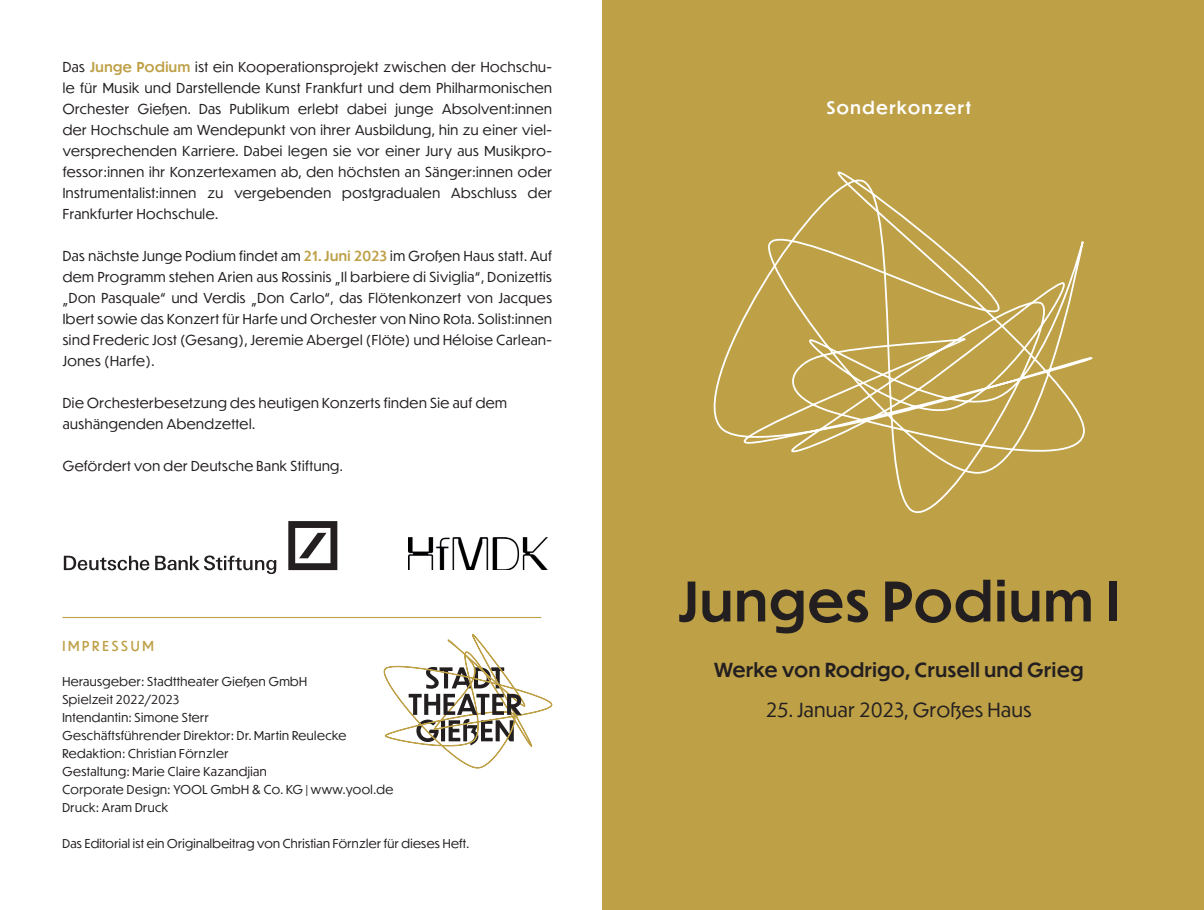
<style>
.page{position:relative;width:1204px;height:910px;background:#fff}
.page>*{position:absolute;margin:0;border:0;box-sizing:border-box;transform-origin:0 0}
.t1{font:500 53.4px "Dunbar Tall";letter-spacing:.04em;color:#231f20}
.t2{font:500 19.05px "Dunbar Tall";letter-spacing:.04em;color:#231f20}
.t3{font:19.05px "Dunbar Tall";letter-spacing:.04em;color:#231f20}
.t4{font:500 16.95px "Dunbar Tall";letter-spacing:.1em;color:#fff}
.t5{font:13.5px/21px "Dunbar Tall";letter-spacing:.04em;color:#231f20;text-align:justify}
.t6{font:13.5px "Dunbar Tall";letter-spacing:.2em;color:#bea047}
.t7{font:12px/18px "Dunbar Tall";letter-spacing:.04em;color:#231f20}
.s1{font-weight:500;color:#bea047}
</style>
<div class="page">
<div style="left:602px;top:0;width:601px;height:910px;background:#bea047"></div>
<svg style="left:384px;top:634px;width:168px;height:134px"></svg>
<hr style="left:62px;top:617px;width:479px;height:1px;background:#bea047">
<svg style="left:713px;top:171px;width:380px;height:343px"></svg>
<img style="left:408px;top:537px;width:140px;height:33px">
<svg style="left:64px;top:521px;width:273px;height:53px"></svg>
<p class="t5" style="left:63px;top:56px;width:491px">Das <span class="s1">Junge Podium</span> ist ein Kooperationsprojekt zwischen der Hochschu&shy;le für Musik und Darstellende Kunst Frankfurt und dem Philharmonischen Orchester Gießen. Das Publikum erlebt dabei junge Absolvent:innen der Hochschule am Wendepunkt von ihrer Ausbildung, hin zu einer viel&shy;versprechenden Karriere. Dabei legen sie vor einer Jury aus Musikpro&shy;fessor:innen ihr Konzertexamen ab, den höchsten an Sänger:innen oder Instrumentalist:innen zu vergebenden postgradualen Abschluss der Frankfurter Hochschule.</p>
<p class="t5" style="left:63px;top:245px;width:491px">Das nächste Junge Podium findet am <span class="s1">21. Juni 2023</span> im Großen Haus statt. Auf dem Programm stehen Arien aus Rossinis „Il barbiere di Siviglia“, Donizettis „Don Pasquale“ und Verdis „Don Carlo“, das Flötenkonzert von Jacques Ibert sowie das Konzert für Harfe und Orchester von Nino Rota. Solist:innen sind Frederic Jost (Gesang), Jeremie Abergel (Flöte) und Héloise Carlean-Jones (Harfe).</p>
<p class="t5" style="left:63px;top:392px;width:446px">Die Orchesterbesetzung des heutigen Konzerts finden Sie auf dem aushängenden Abendzettel.</p>
<p class="t5" style="left:63px;top:455px;width:282px">Gefördert von der Deutsche Bank Stiftung.</p>
<p class="t6" style="left:62px;top:637px;width:93px">IMPRESSUM</p>
<p class="t7" style="left:62px;top:672px;width:332px">Herausgeber: Stadttheater Gießen GmbH<br>Spielzeit 2022/2023<br>Intendantin: Simone Sterr<br>Geschäftsführender Direktor: Dr. Martin Reulecke Redaktion: Christian Förnzler<br>Gestaltung: Marie Claire Kazandjian<br>Corporate Design: YOOL GmbH &amp; Co. KG | www.yool.de Druck: Aram Druck</p>
<p class="t7" style="left:62px;top:834px;width:408px">Das Editorial ist ein Originalbeitrag von Christian Förnzler für dieses Heft.</p>
<p class="t4" style="left:826px;top:95px;width:146px">Sonderkonzert</p>
<h1 class="t1" style="left:678px;top:563px;width:442px">Junges Podium I</h1>
<h2 class="t2" style="left:714px;top:656px;width:371px">Werke von Rodrigo, Crusell und Grieg</h2>
<h2 class="t3" style="left:766px;top:697px;width:267px">25. Januar 2023, Großes Haus</h2>
</div>
